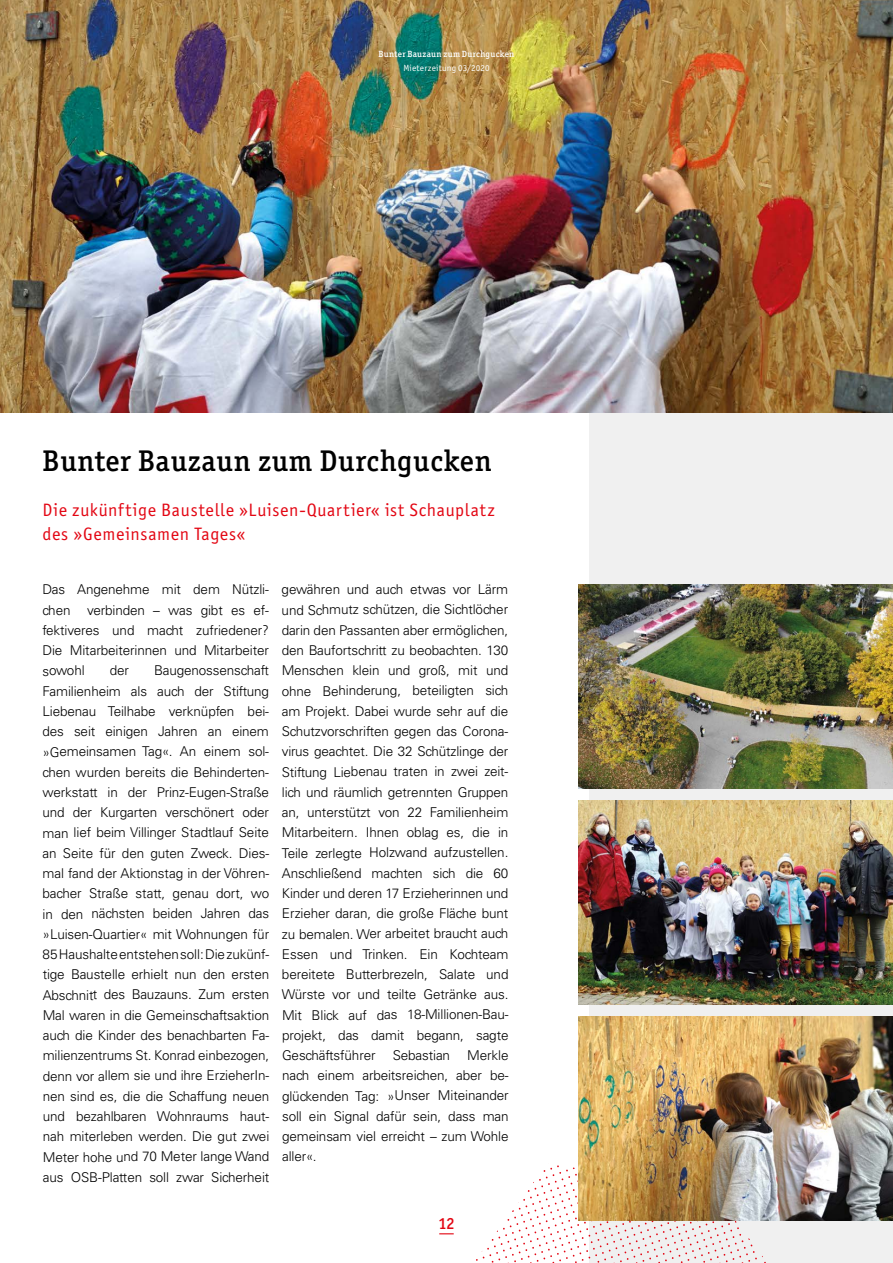
<style>
.page{position:relative;width:893px;height:1263px;background:#fff}
.page>*{position:absolute;margin:0;border:0;box-sizing:border-box;transform-origin:0 0}
.t1{font:500 30px "ITC Officina Serif";letter-spacing:.02em;color:#000}
.t2{font:18px/24px "ITC Officina Sans";letter-spacing:.04em;color:#e30613}
.t3{font:500 16.5px "ITC Officina Serif";color:#e30613}
.t4{font:300 13.5px/20.2px "Univers LT Std";letter-spacing:-.01em;color:#000;text-align:justify}
.t5{font:500 9px "ITC Officina Serif";letter-spacing:.03em;color:#fff}
.t6{font:9px "ITC Officina Sans";letter-spacing:.025em;color:#fff}
</style>
<div class="page">
<div style="left:590px;top:387px;width:303px;height:876px;background:#f0f0f0"></div>
<img style="left:0;top:0;width:893px;height:412px">
<svg style="left:476px;top:1165px;width:292px;height:98px"></svg>
<img style="left:578px;top:584px;width:315px;height:204px">
<img style="left:578px;top:800px;width:315px;height:204px">
<img style="left:578px;top:1016px;width:315px;height:204px">
<svg style="left:439px;top:1233px;width:15px;height:1px"></svg>
<p class="t5" style="left:379px;top:49px;width:137px">Bunter Bauzaun zum Durchgucken</p>
<p class="t6" style="left:403px;top:63px;width:88px">Mieterzeitung 03/2020</p>
<h1 class="t1" style="left:43px;top:443px;width:451px">Bunter Bauzaun zum Durchgucken</h1>
<h2 class="t2" style="left:43px;top:498px;width:454px">Die zukünftige Baustelle »Luisen-Quartier« ist Schauplatz des »Gemeinsamen Tages«</h2>
<p class="t4" style="left:42px;top:579px;width:228px">Das Angenehme mit dem Nützli&shy;chen verbinden – was gibt es ef&shy;fektiveres und macht zufriedener?<br>Die Mitarbeiterinnen und Mitarbeiter sowohl</p>
<p class="t4" style="left:42px;top:660px;width:228px;text-indent:112px">Baugenossenschaft Familienheim als auch der Stiftung Liebenau Teilhabe verknüpfen bei&shy;des seit einigen Jahren an einem »Gemeinsamen Tag«. An einem sol&shy;chen wurden bereits die Behinderten&shy;werkstatt in der Prinz-Eugen-Straße und der Kurgarten verschönert oder man lief beim Villinger Stadtlauf Seite an Seite für den guten Zweck. Dies&shy;mal fand der Aktionstag in der Vöhren&shy;bacher Straße statt, genau dort, wo in den nächsten beiden Jahren das »Luisen-Quartier« mit Wohnungen für 85 Haushalte entstehen soll: Die zukünf&shy;tige Baustelle erhielt nun den ersten Abschnitt des Bauzauns. Zum ersten Mal waren in die Gemeinschaftsaktion auch die Kinder des benachbarten Fa&shy;milienzentrums St. Konrad einbezogen, denn vor allem sie und ihre ErzieherIn&shy;nen sind es, die die Schaffung neuen und bezahlbaren Wohnraums haut&shy;nah miterleben werden. Die gut zwei Meter hohe und 70 Meter lange Wand aus OSB-Platten soll zwar Sicherheit</p>
<p class="t4" style="left:110px;top:660px;width:21px">der</p>
<p class="t4" style="left:282px;top:579px;width:228px">gewähren und auch etwas vor Lärm und Schmutz schützen, die Sichtlöcher darin den Passanten aber ermöglichen, den Baufortschritt zu beobachten. 130<br>Menschen klein und groß, mit und ohne Behinderung, beteiligten sich am Projekt. Dabei wurde sehr auf die Schutzvorschriften gegen das Corona&shy;virus geachtet. Die 32 Schützlinge der Stiftung Liebenau traten in zwei zeit&shy;lich und räumlich getrennten Gruppen an, unterstützt von 22 Familienheim Mitarbeitern. Ihnen oblag es, die in Teile zerlegte Holzwand aufzustellen.<br>Anschließend machten sich die 60<br>Kinder und deren 17 Erzieherinnen und Erzieher daran, die große Fläche bunt zu bemalen. Wer arbeitet braucht auch Essen und Trinken. Ein Kochteam bereitete Butterbrezeln, Salate und Würste vor und teilte Getränke aus.<br>Mit Blick auf das 18-Millionen-Bau&shy;projekt, das damit begann, sagte Geschäftsführer</p>
<p class="t4" style="left:393px;top:1045px;width:59px">Sebastian</p>
<p class="t4" style="left:282px;top:1045px;width:228px;text-indent:185px">Merkle nach einem arbeitsreichen, aber be&shy;glückenden Tag: »Unser Miteinander soll ein Signal dafür sein, dass man gemeinsam viel erreicht – zum Wohle aller«.</p>
<p class="t3" style="left:438px;top:1213px;width:18px">12</p>
</div>
